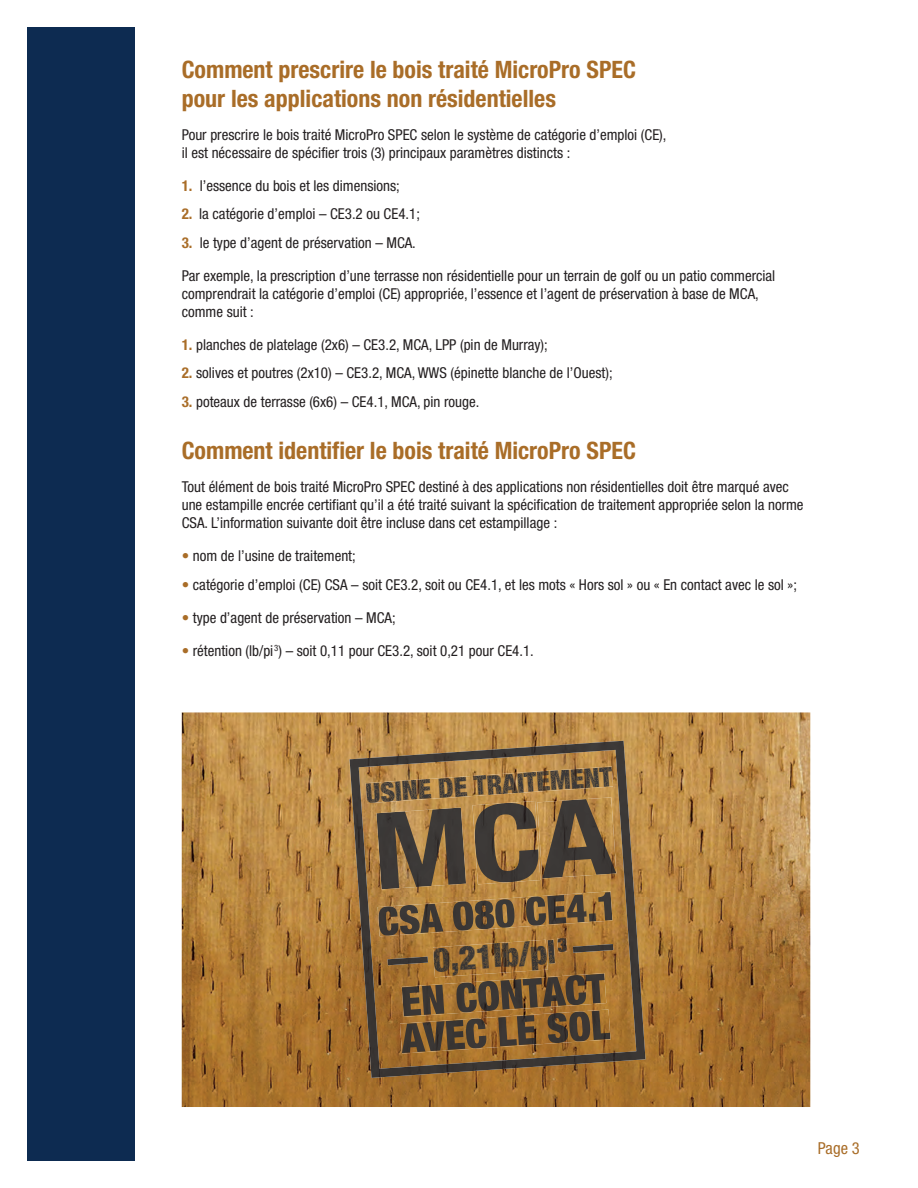
<style>
.page{position:relative;width:918px;height:1188px;background:#fff}
.page>*{position:absolute;margin:0;border:0;box-sizing:border-box;transform-origin:0 0}
.t1{font:900 condensed 33.15px "Helvetica Neue";color:#393634}
.t2{font:900 condensed 27px "Helvetica Neue";color:#3c3938}
.t3{font:700 condensed 24px/28.8px "Helvetica Neue";color:#a96d28}
.t4{font:condensed 16.5px "Helvetica Neue";color:#a96d28}
.t5{font:condensed 15px/18px "Helvetica Neue";color:#231f20}
.s1{font-weight:700;color:#a96d28}
.s2{color:#383433}
.s3{color:#3d3b3a}
.s4{color:#393634}
.s5{color:#3c3937}
.s6{color:#3a3836}
.s7{color:#3c3938}
.s8{color:#2a2323}
.s9{color:#3b3735}
</style>
<div class="page">
<img style="left:182px;top:712px;width:628px;height:395px">
<div style="left:27px;top:27px;width:108px;height:1134px;background:#0d2b51"></div>
<img style="left:350px;top:741px;width:295px;height:337px">
<img style="left:376px;top:808px;width:90px;height:81px">
<img style="left:472px;top:803px;width:68px;height:81px">
<img style="left:474px;top:803px;width:65px;height:81px">
<img style="left:537px;top:797px;width:79px;height:81px">
<img style="left:542px;top:799px;width:74px;height:79px">
<img style="left:378px;top:891px;width:234px;height:1px">
<img style="left:378px;top:892px;width:234px;height:44px">
<img style="left:366px;top:767px;width:247px;height:36px">
<img style="left:433px;top:940px;width:115px;height:33px">
<img style="left:548px;top:940px;width:7px;height:24px">
<img style="left:557px;top:938px;width:10px;height:14px">
<img style="left:402px;top:973px;width:204px;height:36px">
<img style="left:402px;top:974px;width:203px;height:35px">
<img style="left:400px;top:1009px;width:211px;height:45px">
<img style="left:402px;top:1011px;width:208px;height:42px">
<img style="left:388px;top:957px;width:40px;height:8px">
<img style="left:573px;top:944px;width:40px;height:9px">
<h3 class="t3" style="left:182px;top:58px;width:456px">Comment prescrire le bois traité MicroPro SPEC pour les applications non résidentielles</h3>
<p class="t5" style="left:182px;top:127px;width:486px">Pour prescrire le bois traité MicroPro SPEC selon le système de catégorie d’emploi (CE), il est nécessaire de spécifier trois (3) principaux paramètres distincts :</p>
<p class="t5" style="left:182px;top:178px;width:220px"><span class="s1">1.</span> l’essence du bois et les dimensions;</p>
<p class="t5" style="left:182px;top:206px;width:240px"><span class="s1">2.</span> la catégorie d’emploi – CE3.2 ou CE4.1;</p>
<p class="t5" style="left:182px;top:235px;width:236px"><span class="s1">3.</span> le type d’agent de préservation – MCA.</p>
<p class="t5" style="left:182px;top:268px;width:595px">Par exemple, la prescription d’une terrasse non résidentielle pour un terrain de golf ou un patio commercial comprendrait la catégorie d’emploi (CE) appropriée, l’essence et l’agent de préservation à base de MCA, comme suit :</p>
<p class="t5" style="left:182px;top:337px;width:368px"><span class="s1">1.</span> planches de platelage (2x6) – CE3.2, MCA, LPP (pin de Murray);</p>
<p class="t5" style="left:182px;top:365px;width:432px"><span class="s1">2.</span> solives et poutres (2x10) – CE3.2, MCA, WWS (épinette blanche de l’Ouest);</p>
<p class="t5" style="left:182px;top:394px;width:299px"><span class="s1">3.</span> poteaux de terrasse (6x6) – CE4.1, MCA, pin rouge.</p>
<h3 class="t3" style="left:182px;top:439px;width:456px">Comment identifier le bois traité MicroPro SPEC</h3>
<p class="t5" style="left:182px;top:480px;width:623px">Tout élément de bois traité MicroPro SPEC destiné à des applications non résidentielles doit être marqué avec une estampille encrée certifiant qu’il a été traité suivant la spécification de traitement appropriée selon la norme<br>CSA. L’information suivante doit être incluse dans cet estampillage :</p>
<p class="t5" style="left:182px;top:549px;width:176px"><span class="s1">•</span> nom de l’usine de traitement;</p>
<p class="t5" style="left:182px;top:577px;width:617px"><span class="s1">•</span> catégorie d’emploi (CE) CSA – soit CE3.2, soit ou CE4.1, et les mots « Hors sol » ou « En contact avec le sol »;</p>
<p class="t5" style="left:182px;top:610px;width:215px"><span class="s1">•</span> type d’agent de préservation – MCA;</p>
<p class="t5" style="left:182px;top:643px;width:354px"><span class="s1">•</span> rétention (lb/pi<sup>3</sup>) – soit 0,11 pour CE3.2, soit 0,21 pour CE4.1.</p>
<h2 class="t2" style="left:365px;top:784px;width:249px;rotate:-4deg">U<span class="s2">S</span><span class="s3">I</span>NE <span class="s3">D</span>E TR<span class="s3">A</span><span class="s4">I</span><span class="s3">T</span>EMEN<span class="s3">T</span></h2>
<h1 class="t1" style="left:432px;top:948px;width:136px;rotate:-4deg"><span class="s5">0</span><span class="s6">,</span>2<span class="s7">1</span><span class="s8">l</span>b<span class="s9">/</span><span class="s5">p</span>l<sup>3</sup></h1>
<p class="t4" style="left:818px;top:1142px;width:43px">Page 3</p>
</div>
